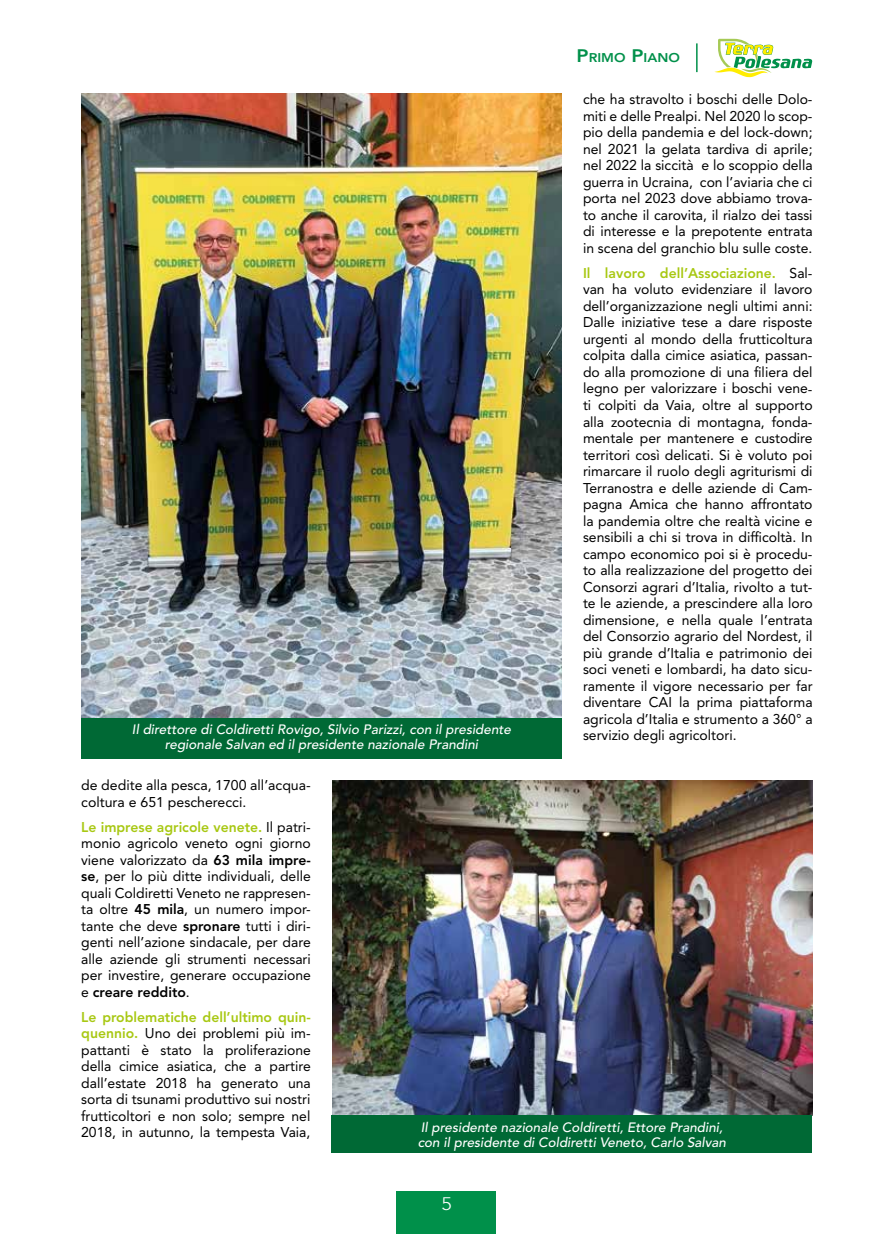
<style>
.page{position:relative;width:893px;height:1234px;background:#fff}
.page>*{position:absolute;margin:0;border:0;box-sizing:border-box;transform-origin:0 0}
.t1{font:300 18px "Avenir LT Std";color:#fff;scale:1.1 1}
.t2{font:14.1px/16.5px "Avenir LT Std";color:#000;text-align:justify}
.t3{font:italic 500 13.5px/15px "Avenir LT Std";color:#fff}
.t4{font:800 12.6px "Avenir LT Std";color:#00904a;scale:1.1 1}
.s1{font-size:18px}
.s2{font-weight:800;color:#a8c813}
.s3{font-weight:800}
</style>
<div class="page">
<div style="left:397px;top:1191px;width:99px;height:42px;background:#00904a"></div>
<hr style="left:696px;top:43px;width:2px;height:29px;background:#00904a">
<svg style="left:714px;top:39px;width:99px;height:39px"></svg>
<img style="left:332px;top:780px;width:481px;height:335px">
<div style="left:332px;top:1115px;width:480px;height:37px;background:#006935"></div>
<img style="left:81px;top:94px;width:481px;height:623px">
<div style="left:81px;top:717px;width:481px;height:41px;background:#006935"></div>
<p class="t3" style="left:132px;top:722px;width:381px;text-align:center">Il direttore di Coldiretti Rovigo, Silvio Parizzi, con il presidente regionale Salvan ed il presidente nazionale Prandini</p>
<p class="t4" style="left:577px;top:50px;width:95px"><span class="s1">P</span>RIMO <span class="s1">P</span>IANO</p>
<p class="t2" style="left:583px;top:91px;width:231px">che ha stravolto i boschi delle Dolo&shy;miti e delle Prealpi. Nel 2020 lo scop&shy;pio della pandemia e del lock-down; nel 2021 la gelata tardiva di aprile; nel 2022 la siccità e lo scoppio della guerra in Ucraina, con l’aviaria che ci porta nel 2023 dove abbiamo trova&shy;to anche il carovita, il rialzo dei tassi di interesse e la prepotente entrata in scena del granchio blu sulle coste.</p>
<p class="t2" style="left:583px;top:265px;width:231px"><span class="s2">Il lavoro dell’Associazione.</span> Sal&shy;van ha voluto evidenziare il lavoro dell’organizzazione negli ultimi anni:<br>Dalle iniziative tese a dare risposte urgenti al mondo della frutticoltura colpita dalla cimice asiatica, passan&shy;do alla promozione di una filiera del legno per valorizzare i boschi vene&shy;ti colpiti da Vaia, oltre al supporto alla zootecnia di montagna, fonda&shy;mentale per mantenere e custodire territori così delicati. Si è voluto poi rimarcare il ruolo degli agriturismi di Terranostra e delle aziende di Cam&shy;pagna Amica che hanno affrontato la pandemia oltre che realtà vicine e sensibili a chi si trova in difficoltà. In campo economico poi si è procedu&shy;to alla realizzazione del progetto dei Consorzi agrari d’Italia, rivolto a tut&shy;te le aziende, a prescindere alla loro dimensione, e nella quale l’entrata del Consorzio agrario del Nordest, il più grande d’Italia e patrimonio dei soci veneti e lombardi, ha dato sicu&shy;ramente il vigore necessario per far diventare CAI la prima piattaforma agricola d’Italia e strumento a 360° a servizio degli agricoltori.</p>
<p class="t2" style="left:81px;top:777px;width:231px">de dedite alla pesca, 1700 all’acqua&shy;coltura e 651 pescherecci.</p>
<p class="t2" style="left:81px;top:818px;width:231px"><span class="s2">Le imprese agricole venete.</span> Il patri&shy;monio agricolo veneto ogni giorno viene valorizzato da <span class="s3">63 mila impre&shy;se</span>, per lo più ditte individuali, delle quali Coldiretti Veneto ne rappresen&shy;ta oltre <span class="s3">45 mila</span>, un numero impor&shy;tante che deve <span class="s3">spronare</span> tutti i diri&shy;genti nell’azione sindacale, per dare alle aziende gli strumenti necessari per investire, generare occupazione e <span class="s3">creare reddito</span>.</p>
<p class="t2" style="left:81px;top:1008px;width:231px"><span class="s2">Le problematiche dell’ultimo quin&shy;quennio.</span> Uno dei problemi più im&shy;pattanti è stato la proliferazione della cimice asiatica, che a partire dall’estate 2018 ha generato una sorta di tsunami produttivo sui nostri frutticoltori e non solo; sempre nel 2018, in autunno, la tempesta Vaia,</p>
<p class="t3" style="left:418px;top:1119px;width:310px">Il presidente nazionale Coldiretti, Ettore Prandini, con il presidente di Coldiretti Veneto, Carlo Salvan</p>
<p class="t1" style="left:441px;top:1193px;width:11px">5</p>
</div>
